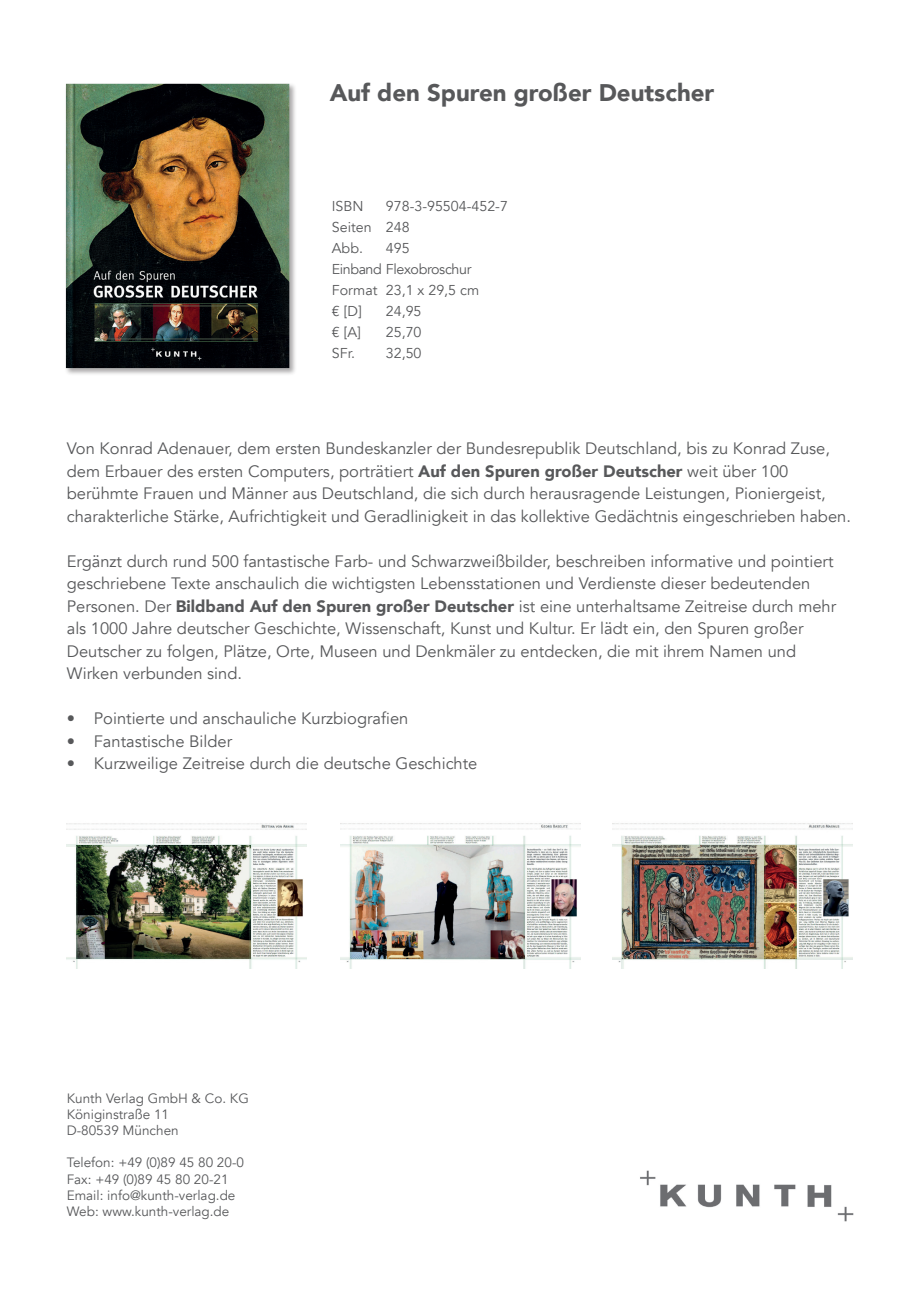
<style>
.page{position:relative;width:919px;height:1289px;background:#fff}
.page>*{position:absolute;margin:0;border:0;box-sizing:border-box;transform-origin:0 0}
.t1{font:900 24px "Avenir";color:#57585a}
.t2{font:16.5px/22.5px "Avenir";color:#57585a}
.t3{font:14.25px/21px "Avenir";color:#57585a}
.t4{font:14.25px/21px "Avenir";letter-spacing:-.025em;color:#57585a}
.t5{font:13.5px/16.2px "Avenir";color:#57585a}
.s1{font-weight:900}
</style>
<div class="page">
<div style="left:64px;top:82px;width:232px;height:293px;background:#231f20;opacity:.39"></div>
<img style="left:66px;top:84px;width:223px;height:284px">
<img style="left:640px;top:1170px;width:213px;height:51px">
<img style="left:67px;top:823px;width:239px;height:145px">
<img style="left:340px;top:823px;width:240px;height:145px">
<img style="left:612px;top:823px;width:240px;height:145px">
<h1 class="t1" style="left:330px;top:72px;width:386px">Auf den Spuren großer Deutscher</h1>
<p class="t3" style="left:332px;top:196px;width:33px">ISBN</p>
<p class="t3" style="left:332px;top:196px;width:177px;text-indent:54px">978-3-95504-452-7<br>Seiten 248<br>Abb.</p>
<p class="t4" style="left:332px;top:238px;width:149px;text-indent:54px">495<br>Einband Flexobroschur<br>Format 23,1 x 29,5 cm € [D]</p>
<p class="t3" style="left:386px;top:301px;width:37px">24,95</p>
<p class="t3" style="left:332px;top:322px;width:31px">€ [A]</p>
<p class="t3" style="left:386px;top:322px;width:37px">25,70</p>
<p class="t3" style="left:332px;top:343px;width:25px">SFr.</p>
<p class="t3" style="left:386px;top:343px;width:37px">32,50</p>
<p class="t2" style="left:67px;top:437px;width:785px">Von Konrad Adenauer, dem ersten Bundeskanzler der Bundesrepublik Deutschland, bis zu Konrad Zuse, dem Erbauer des ersten Computers, porträtiert <span class="s1">Auf den Spuren großer Deutscher</span> weit über 100 berühmte Frauen und Männer aus Deutschland, die sich durch herausragende Leistungen, Pioniergeist, charakterliche Stärke, Aufrichtigkeit und Geradlinigkeit in das kollektive Gedächtnis eingeschrieben haben.</p>
<p class="t2" style="left:67px;top:550px;width:771px">Ergänzt durch rund 500 fantastische Farb- und Schwarzweißbilder, beschreiben informative und pointiert geschriebene Texte anschaulich die wichtigsten Lebensstationen und Verdienste dieser bedeutenden Personen. Der <span class="s1">Bildband Auf den Spuren großer Deutscher</span> ist eine unterhaltsame Zeitreise durch mehr als 1000 Jahre deutscher Geschichte, Wissenschaft, Kunst und Kultur. Er lädt ein, den Spuren großer Deutscher zu folgen, Plätze, Orte, Museen und Denkmäler zu entdecken, die mit ihrem Namen und Wirken verbunden sind.</p>
<p class="t2" style="left:67px;top:707px;width:343px">• Pointierte und anschauliche Kurzbiografien</p>
<p class="t2" style="left:67px;top:730px;width:167px">• Fantastische Bilder</p>
<p class="t2" style="left:67px;top:752px;width:412px">• Kurzweilige Zeitreise durch die deutsche Geschichte</p>
<p class="t5" style="left:67px;top:1090px;width:184px">Kunth Verlag GmbH &amp; Co. KG<br>Königinstraße 11<br>D-80539 München</p>
<p class="t5" style="left:67px;top:1154px;width:179px">Telefon: +49 (0)89 45 80 20-0<br>Fax: +49 (0)89 45 80 20-21<br>Email: info@kunth-verlag.de<br>Web: www.kunth-verlag.de</p>
</div>
